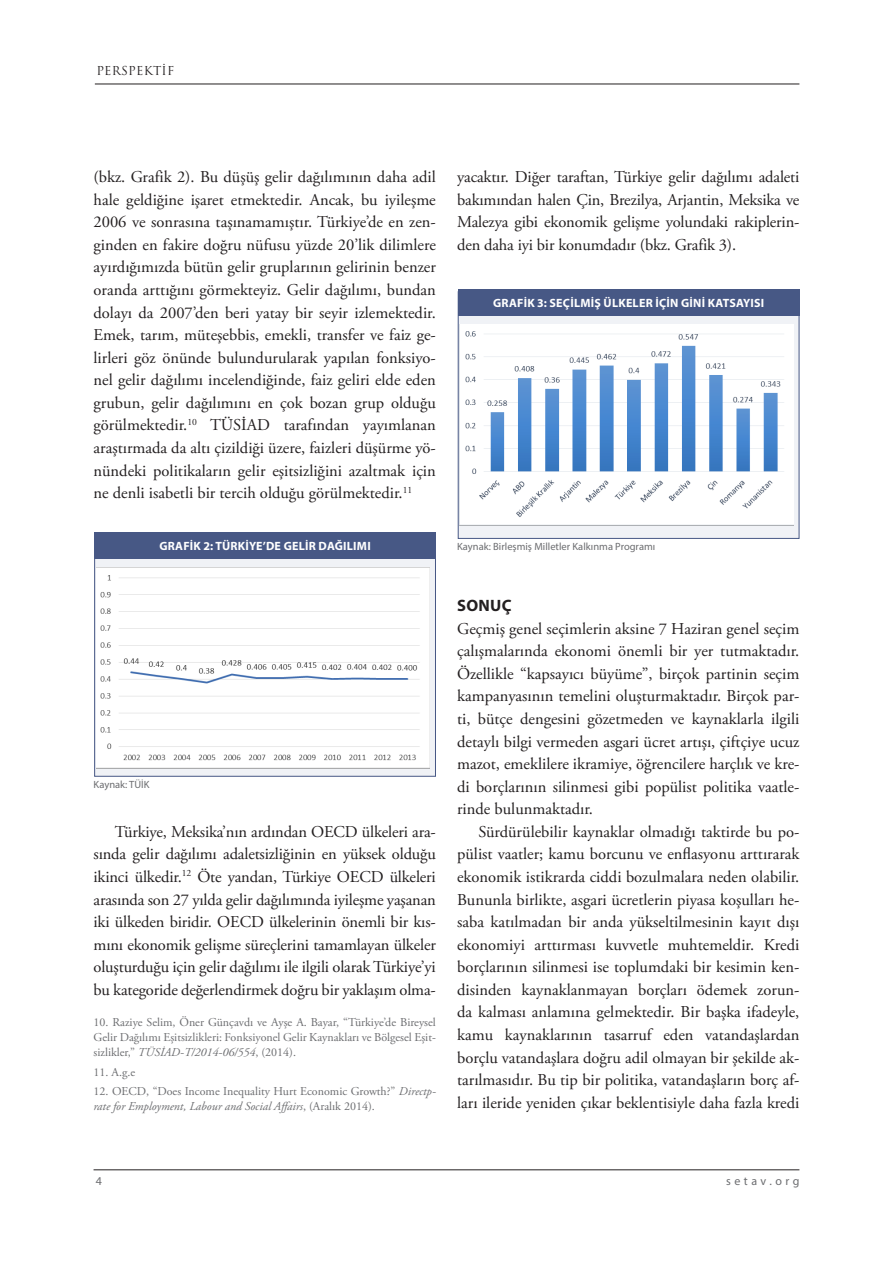
<style>
.page{position:relative;width:893px;height:1263px;background:#fff}
.page>*{position:absolute;margin:0;border:0;box-sizing:border-box;transform-origin:0 0}
.t1{font:16.5px/22.5px "Adobe Garamond Pro";color:#231f20;text-align:justify}
.baslik1{font:700 16.5px "Myriad Pro";letter-spacing:.02em;color:#231f20}
.t2{font:12px/15px "Adobe Garamond Pro";color:#6c6d70;text-align:justify}
.t3{font:700 12px "Myriad Pro";letter-spacing:.02em;color:#fff}
.t4{font:12px "Myriad Pro";letter-spacing:.29em;color:#6c6d70}
.t5{font:12px "Trajan Pro";letter-spacing:.025em;color:#231f20}
.t6{font:10.5px "Myriad Pro";color:#6c6d70}
.s1{font-style:italic}
</style>
<div class="page">
<hr style="left:94px;top:1169px;width:705px;height:1px;background:#231f20">
<hr style="left:95px;top:84px;width:704px;height:1px;background:#231f20">
<div style="left:94px;top:535px;width:342px;height:242px;background:#f0f2f6;border:1px solid #475885"></div>
<img style="left:96px;top:568px;width:333px;height:199px">
<div style="left:94px;top:533px;width:342px;height:26px;background:#475885"></div>
<div style="left:458px;top:291px;width:341px;height:248px;background:#f0f2f6;border:1px solid #475885"></div>
<img style="left:460px;top:324px;width:333px;height:202px">
<div style="left:458px;top:290px;width:341px;height:26px;background:#475885"></div>
<p class="t5" style="left:96px;top:63px;width:79px">PERSPEKTİF</p>
<p class="t1" style="left:94px;top:166px;width:344px">(bkz. Grafik 2). Bu düşüş gelir dağılımının daha adil hale geldiğine işaret etmektedir. Ancak, bu iyileşme 2006 ve sonrasına taşınamamıştır. Türkiye’de en zen&shy;ginden en fakire doğru nüfusu yüzde 20’lik dilimlere ayırdığımızda bütün gelir gruplarının gelirinin benzer oranda arttığını görmekteyiz. Gelir dağılımı, bundan dolayı da 2007’den beri yatay bir seyir izlemektedir.<br>Emek, tarım, müteşebbis, emekli, transfer ve faiz ge&shy;lirleri göz önünde bulundurularak yapılan fonksiyo&shy;nel gelir dağılımı incelendiğinde, faiz geliri elde eden grubun, gelir dağılımını en çok bozan grup olduğu görülmektedir.<sup>10</sup> TÜSİAD tarafından yayımlanan araştırmada da altı çizildiği üzere, faizleri düşürme yö&shy;nündeki politikaların gelir eşitsizliğini azaltmak için ne denli isabetli bir tercih olduğu görülmektedir.<sup>11</sup></p>
<p class="t3" style="left:159px;top:539px;width:213px">GRAFIK 2: TÜRKIYE’DE GELIR DAĞILIMI</p>
<p class="t6" style="left:94px;top:778px;width:57px">Kaynak: TÜİK</p>
<p class="t1" style="left:94px;top:821px;width:344px;text-indent:21px">Türkiye, Meksika’nın ardından OECD ülkeleri ara&shy;sında gelir dağılımı adaletsizliğinin en yüksek olduğu ikinci ülkedir.<sup>12</sup> Öte yandan, Türkiye OECD ülkeleri arasında son 27 yılda gelir dağılımında iyileşme yaşanan iki ülkeden biridir. OECD ülkelerinin önemli bir kıs&shy;mını ekonomik gelişme süreçlerini tamamlayan ülkeler oluşturduğu için gelir dağılımı ile ilgili olarak Türkiye’yi bu kategoride değerlendirmek doğru bir yaklaşım olma-</p>
<p class="t2" style="left:94px;top:1015px;width:344px">10. Raziye Selim, Öner Günçavdı ve Ayşe A. Bayar, “Türkiye’de Bireysel Gelir Dağılımı Eşitsizlikleri: Fonksiyonel Gelir Kaynakları ve Bölgesel Eşit&shy;sizlikler,” <span class="s1">TÜSİAD-T/2014-06/554</span>, (2014).</p>
<p class="t2" style="left:94px;top:1065px;width:43px">11. A.g.e</p>
<p class="t2" style="left:94px;top:1084px;width:344px">12. OECD, “Does Income Inequality Hurt Economic Growth?” <span class="s1">Directp&shy;rate for Employment, Labour and Social Affairs</span>, (Aralık 2014).</p>
<p class="t1" style="left:457px;top:166px;width:344px">yacaktır. Diğer taraftan, Türkiye gelir dağılımı adaleti bakımından halen Çin, Brezilya, Arjantin, Meksika ve Malezya gibi ekonomik gelişme yolundaki rakiplerin&shy;den daha iyi bir konumdadır (bkz. Grafik 3).</p>
<p class="t3" style="left:493px;top:295px;width:272px">GRAFIK 3: SEÇILMIŞ ÜLKELER İÇIN GINI KATSAYISI</p>
<p class="t6" style="left:457px;top:540px;width:200px">Kaynak: Birleşmiş Milletler Kalkınma Programı</p>
<p class="baslik1" style="left:457px;top:595px;width:56px">SONUÇ</p>
<p class="t1" style="left:457px;top:618px;width:344px">Geçmiş genel seçimlerin aksine 7 Haziran genel seçim çalışmalarında ekonomi önemli bir yer tutmaktadır.<br>Özellikle “kapsayıcı büyüme”, birçok partinin seçim kampanyasının temelini oluşturmaktadır. Birçok par&shy;ti, bütçe dengesini gözetmeden ve kaynaklarla ilgili detaylı bilgi vermeden asgari ücret artışı, çiftçiye ucuz mazot, emeklilere ikramiye, öğrencilere harçlık ve kre&shy;di borçlarının silinmesi gibi popülist politika vaatle&shy;rinde bulunmaktadır.</p>
<p class="t1" style="left:457px;top:821px;width:344px;text-indent:21px">Sürdürülebilir kaynaklar olmadığı taktirde bu po&shy;pülist vaatler; kamu borcunu ve enflasyonu arttırarak ekonomik istikrarda ciddi bozulmalara neden olabilir.<br>Bununla birlikte, asgari ücretlerin piyasa koşulları he&shy;saba katılmadan bir anda yükseltilmesinin kayıt dışı ekonomiyi arttırması kuvvetle muhtemeldir. Kredi borçlarının silinmesi ise toplumdaki bir kesimin ken&shy;disinden kaynaklanmayan borçları ödemek zorun&shy;da kalması anlamına gelmektedir. Bir başka ifadeyle, kamu kaynaklarının tasarruf eden vatandaşlardan borçlu vatandaşlara doğru adil olmayan bir şekilde ak&shy;tarılmasıdır. Bu tip bir politika, vatandaşların borç af&shy;ları ileride yeniden çıkar beklentisiyle daha fazla kredi</p>
<p class="t4" style="left:96px;top:1173px;width:8px">4</p>
<p class="t4" style="left:726px;top:1173px;width:75px">setav.org</p>
</div>
